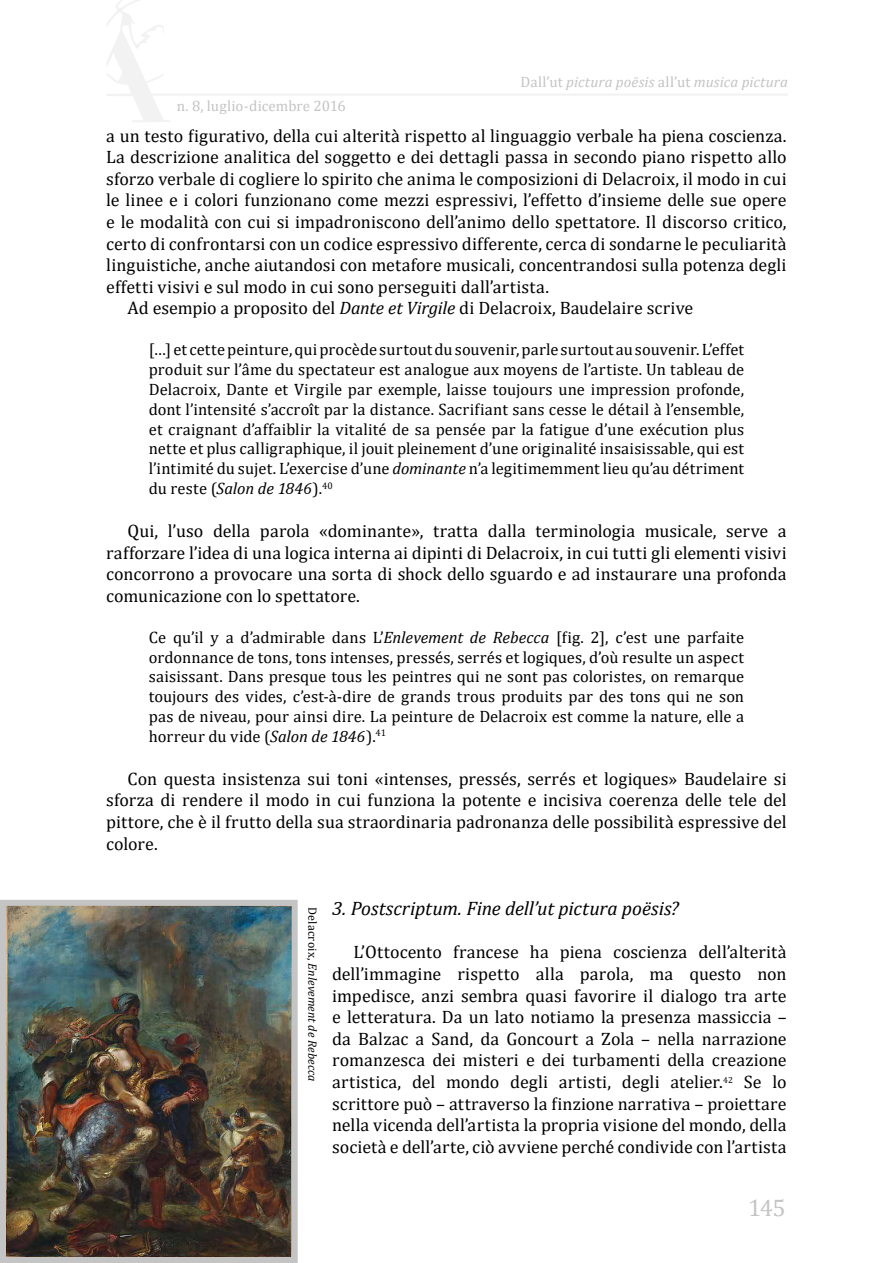
<style>
.page{position:relative;width:893px;height:1263px;background:#fff}
.page>*{position:absolute;margin:0;border:0;box-sizing:border-box;transform-origin:0 0}
.t1{font:24px "Cambria";color:#c4c4c4}
.t2{font:italic 19.5px "Cambria";color:#000}
.t3{font:18px/21.6px "Cambria";letter-spacing:.005em;color:#000;text-align:justify}
.t4{font:16.5px/19.8px "Cambria";letter-spacing:.005em;color:#000;text-align:justify}
.t5{font:italic 15px "Cambria";letter-spacing:.01em;color:#c4c4c4}
.t6{font:15px "Cambria";color:#c4c4c4}
.t7{font:italic 12px "Cambria";letter-spacing:.01em;color:#000}
.s1{font-style:normal}
.s2{font-style:italic}
</style>
<div class="page">
<svg style="left:107px;top:0;width:64px;height:122px"></svg>
<hr style="left:131px;top:93px;width:657px;height:3px;background:#f2f3f3">
<img style="left:7px;top:907px;width:284px;height:349px">
<div style="left:0;top:900px;width:298px;height:363px;border:6px solid #c4c4c4"></div>
<p class="t5" style="left:520px;top:71px;width:269px"><span class="s1">Dall’ut</span> pictura poësis <span class="s1">all’ut</span> musica pictura</p>
<p class="t3" style="left:106px;top:125px;width:682px">a un testo figurativo, della cui alterità rispetto al linguaggio verbale ha piena coscienza.</p>
<p class="t3" style="left:106px;top:146px;width:682px">La descrizione analitica del soggetto e dei dettagli passa in secondo piano rispetto allo</p>
<p class="t3" style="left:106px;top:168px;width:682px">sforzo verbale di cogliere lo spirito che anima le composizioni di Delacroix, il modo in cui</p>
<p class="t3" style="left:106px;top:189px;width:682px">le linee e i colori funzionano come mezzi espressivi, l’effetto d’insieme delle sue opere</p>
<p class="t3" style="left:106px;top:211px;width:682px">e le modalità con cui si impadroniscono dell’animo dello spettatore. Il discorso critico,</p>
<p class="t3" style="left:106px;top:233px;width:682px">certo di confrontarsi con un codice espressivo differente, cerca di sondarne le peculiarità</p>
<p class="t3" style="left:106px;top:254px;width:682px">linguistiche, anche aiutandosi con metafore musicali, concentrandosi sulla potenza degli</p>
<p class="t3" style="left:106px;top:276px;width:444px">effetti visivi e sul modo in cui sono perseguiti dall’artista.</p>
<p class="t3" style="left:128px;top:297px;width:567px">Ad esempio a proposito del <span class="s2">Dante et Virgile</span> di Delacroix, Baudelaire scrive</p>
<p class="t4" style="left:149px;top:340px;width:597px">[…] et cette peinture, qui procède surtout du souvenir, parle surtout au souvenir. L’effet produit sur l’âme du spectateur est analogue aux moyens de l’artiste. Un tableau de Delacroix, Dante et Virgile par exemple, laisse toujours une impression profonde, dont l’intensité s’accroît par la distance. Sacrifiant sans cesse le détail à l’ensemble, et craignant d’affaiblir la vitalité de sa pensée par la fatigue d’une exécution plus nette et plus calligraphique, il jouit pleinement d’une originalité insaisissable, qui est l’intimité du sujet. L’exercise d’une <span class="s2">dominante</span> n’a legitimemment lieu qu’au détriment du reste (<span class="s2">Salon de 1846</span>).<sup>40</sup></p>
<p class="t3" style="left:106px;top:520px;width:682px;text-indent:21px">Qui, l’uso della parola «dominante», tratta dalla terminologia musicale, serve a rafforzare l’idea di una logica interna ai dipinti di Delacroix, in cui tutti gli elementi visivi concorrono a provocare una sorta di shock dello sguardo e ad instaurare una profonda comunicazione con lo spettatore.</p>
<p class="t4" style="left:149px;top:627px;width:597px">Ce qu’il y a d’admirable dans L’<span class="s2">Enlevement de Rebecca</span> [fig. 2], c’est une parfaite ordonnance de tons, tons intenses, pressés, serrés et logiques, d’où resulte un aspect saisissant. Dans presque tous les peintres qui ne sont pas coloristes, on remarque toujours des vides, c’est-à-dire de grands trous produits par des tons qui ne son pas de niveau, pour ainsi dire. La peinture de Delacroix est comme la nature, elle a horreur du vide (<span class="s2">Salon de 1846</span>).<sup>41</sup></p>
<p class="t3" style="left:106px;top:768px;width:682px;text-indent:21px">Con questa insistenza sui toni «intenses, pressés, serrés et logiques» Baudelaire si sforza di rendere il modo in cui funziona la potente e incisiva coerenza delle tele del pittore, che è il frutto della sua straordinaria padronanza delle possibilità espressive del colore.</p>
<p class="t6" style="left:177px;top:97px;width:170px">n. 8, luglio-dicembre 2016</p>
<p class="t7" style="left:321px;top:907px;width:176px;rotate:90deg"><span class="s1">Delacroix,</span> Enlevement de Rebecca</p>
<p class="t2" style="left:332px;top:895px;width:348px">3. Postscriptum. Fine dell’ut pictura poësis?</p>
<p class="t3" style="left:332px;top:941px;width:456px;text-indent:21px">L’Ottocento francese ha piena coscienza dell’alterità dell’immagine rispetto alla parola, ma questo non impedisce, anzi sembra quasi favorire il dialogo tra arte e letteratura. Da un lato notiamo la presenza massiccia – da Balzac a Sand, da Goncourt a Zola – nella narrazione romanzesca dei misteri e dei turbamenti della creazione artistica, del mondo degli artisti, degli atelier.<sup>42</sup> Se lo scrittore può – attraverso la finzione narrativa – proiettare nella vicenda dell’artista la propria visione del mondo, della società e dell’arte, ciò avviene perché condivide con l’artista</p>
<h1 class="t1" style="left:748px;top:1193px;width:39px">145</h1>
</div>
